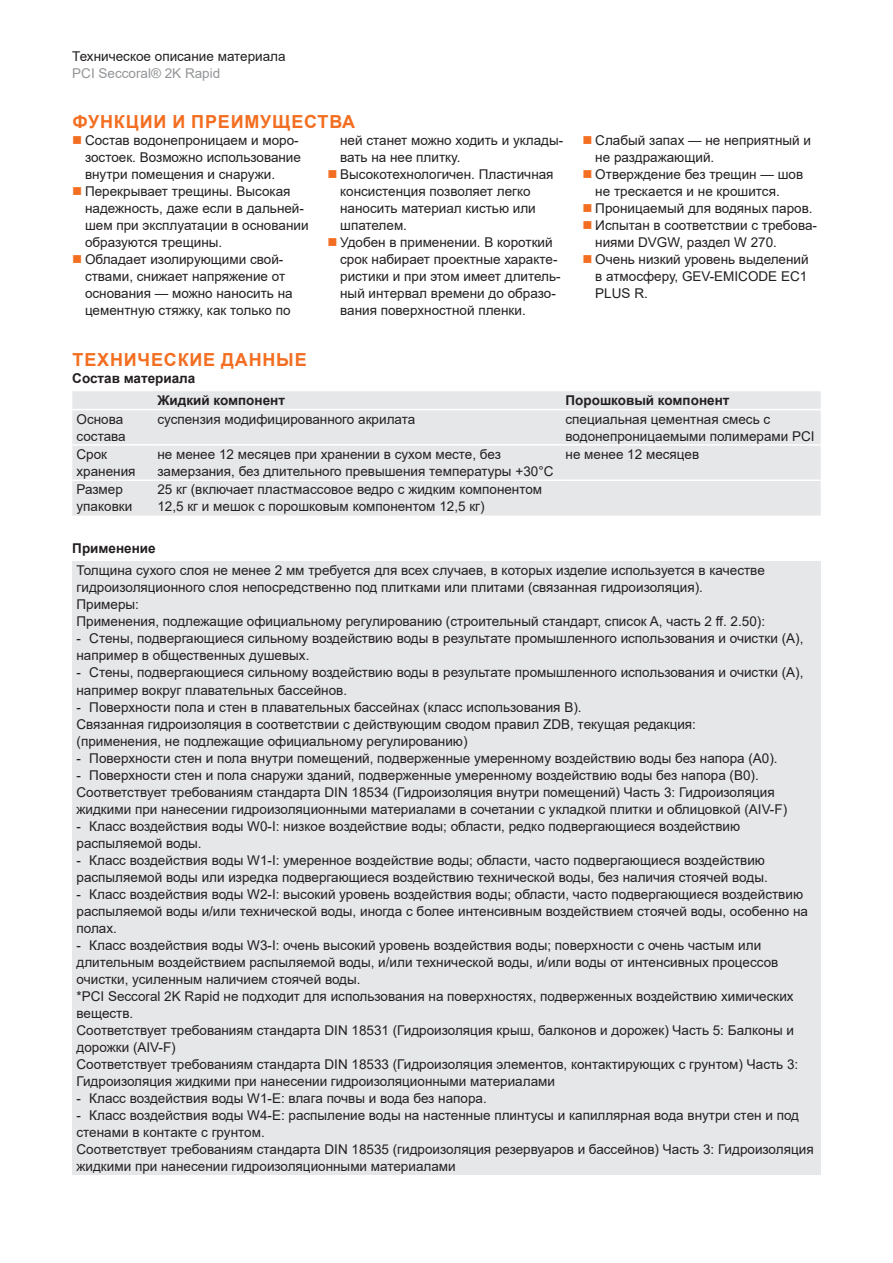
<style>
.page{position:relative;width:893px;height:1263px;background:#fff}
.page>*{position:absolute;margin:0;border:0;box-sizing:border-box;transform-origin:0 0}
.t1{font:700 18px "Arial";letter-spacing:.045em;color:#f36e21}
.t2{font:13.5px/17px "Arial";color:#231f20}
.t3{font:700 13.5px/22.6px "Arial";color:#231f20}
.t4{font:13.5px "Arial";color:#939598}
</style>
<div class="page">
<div style="left:72px;top:391px;width:749px;height:125px;background:#e6e7e9"></div>
<hr style="left:72px;top:409px;width:81px;height:1px;background:#fff">
<hr style="left:153px;top:409px;width:408px;height:1px;background:#fff">
<hr style="left:561px;top:409px;width:260px;height:1px;background:#fff">
<hr style="left:72px;top:444px;width:81px;height:2px;background:#fff">
<hr style="left:153px;top:444px;width:408px;height:2px;background:#fff">
<hr style="left:561px;top:444px;width:260px;height:2px;background:#fff">
<hr style="left:72px;top:479px;width:81px;height:2px;background:#fff">
<hr style="left:153px;top:479px;width:408px;height:2px;background:#fff">
<hr style="left:561px;top:479px;width:260px;height:2px;background:#fff">
<div style="left:72px;top:561px;width:749px;height:614px;background:#e6e7e9"></div>
<p class="t2" style="left:72px;top:48px;width:215px">Техническое описание материала</p>
<p class="t4" style="left:72px;top:64px;width:150px">PCI Seccoral® 2K Rapid</p>
<h1 class="t1" style="left:73px;top:109px;width:284px">ФУНКЦИИ И ПРЕИМУЩЕСТВА</h1>
<p class="t2" style="left:85px;top:131px;width:225px">Состав водонепроницаем и моро&shy;зостоек. Возможно использование внутри помещения и снаружи.<br>Перекрывает трещины. Высокая надежность, даже если в дальней&shy;шем при эксплуатации в основании образуются трещины.<br>Обладает изолирующими свой&shy;ствами, снижает напряжение от основания — можно наносить на цементную стяжку, как только по</p>
<p class="t2" style="left:340px;top:131px;width:225px">ней станет можно ходить и уклады&shy;вать на нее плитку.<br>Высокотехнологичен. Пластичная консистенция позволяет легко наносить материал кистью или шпателем.<br>Удобен в применении. В короткий срок набирает проектные характе&shy;ристики и при этом имеет длитель&shy;ный интервал времени до образо&shy;вания поверхностной пленки.</p>
<p class="t2" style="left:595px;top:131px;width:223px">Слабый запах — не неприятный и не раздражающий.<br>Отверждение без трещин — шов не трескается и не крошится.<br>Проницаемый для водяных паров.<br>Испытан в соответствии с требова&shy;ниями DVGW, раздел W 270.<br>Очень низкий уровень выделений в атмосферу, GEV-EMICODE EC1<br>PLUS R.</p>
<h1 class="t1" style="left:73px;top:347px;width:236px">ТЕХНИЧЕСКИЕ ДАННЫЕ</h1>
<p class="t3" style="left:157px;top:367px;width:129px;text-indent:-85px">Состав материала<br>Жидкий компонент</p>
<p class="t3" style="left:566px;top:389px;width:165px">Порошковый компонент</p>
<p class="t2" style="left:77px;top:410px;width:51px">Основа состава</p>
<p class="t2" style="left:157px;top:410px;width:259px">суспензия модифицированного акрилата</p>
<p class="t2" style="left:566px;top:410px;width:251px">специальная цементная смесь с водонепроницаемыми полимерами PCI</p>
<p class="t2" style="left:77px;top:446px;width:61px">Срок хранения</p>
<p class="t2" style="left:157px;top:446px;width:398px">не менее 12 месяцев при хранении в сухом месте, без замерзания, без длительного превышения температуры +30°C</p>
<p class="t2" style="left:566px;top:446px;width:135px">не менее 12 месяцев</p>
<p class="t2" style="left:77px;top:481px;width:57px">Размер упаковки</p>
<p class="t2" style="left:157px;top:481px;width:386px">25 кг (включает пластмассовое ведро с жидким компонентом<br>12,5 кг и мешок с порошковым компонентом 12,5 кг)</p>
<p class="t3" style="left:72px;top:537px;width:85px">Применение</p>
<p class="t2" style="left:77px;top:562px;width:690px">Толщина сухого слоя не менее 2 мм требуется для всех случаев, в которых изделие используется в качестве гидроизоляционного слоя непосредственно под плитками или плитами (связанная гидроизоляция).<br>Примеры:<br>Применения, подлежащие официальному регулированию (строительный стандарт, список A, часть 2 ff. 2.50):</p>
<p class="t2" style="left:77px;top:630px;width:728px">- Стены, подвергающиеся сильному воздействию воды в результате промышленного использования и очистки (A), например в общественных душевых.</p>
<p class="t2" style="left:77px;top:664px;width:728px">- Стены, подвергающиеся сильному воздействию воды в результате промышленного использования и очистки (A), например вокруг плавательных бассейнов.</p>
<p class="t2" style="left:77px;top:698px;width:621px">- Поверхности пола и стен в плавательных бассейнах (класс использования B).<br>Связанная гидроизоляция в соответствии с действующим сводом правил ZDB, текущая редакция: (применения, не подлежащие официальному регулированию)</p>
<p class="t2" style="left:77px;top:749px;width:703px">- Поверхности стен и пола внутри помещений, подверженные умеренному воздействию воды без напора (A0).</p>
<p class="t2" style="left:77px;top:766px;width:712px">- Поверхности стен и пола снаружи зданий, подверженные умеренному воздействию воды без напора (B0).<br>Соответствует требованиям стандарта DIN 18534 (Гидроизоляция внутри помещений) Часть 3: Гидроизоляция жидкими при нанесении гидроизоляционными материалами в сочетании с укладкой плитки и облицовкой (AIV-F)</p>
<p class="t2" style="left:77px;top:817px;width:665px">- Класс воздействия воды W0-I: низкое воздействие воды; области, редко подвергающиеся воздействию распыляемой воды.</p>
<p class="t2" style="left:77px;top:851px;width:693px">- Класс воздействия воды W1-I: умеренное воздействие воды; области, часто подвергающиеся воздействию распыляемой воды или изредка подвергающиеся воздействию технической воды, без наличия стоячей воды.</p>
<p class="t2" style="left:77px;top:885px;width:733px">- Класс воздействия воды W2-I: высокий уровень воздействия воды; области, часто подвергающиеся воздействию распыляемой воды и/или технической воды, иногда с более интенсивным воздействием стоячей воды, особенно на полах.</p>
<p class="t2" style="left:77px;top:936px;width:723px">- Класс воздействия воды W3-I: очень высокий уровень воздействия воды; поверхности с очень частым или длительным воздействием распыляемой воды, и/или технической воды, и/или воды от интенсивных процессов очистки, усиленным наличием стоячей воды.<br>*PCI Seccoral 2K Rapid не подходит для использования на поверхностях, подверженных воздействию химических веществ.<br>Соответствует требованиям стандарта DIN 18531 (Гидроизоляция крыш, балконов и дорожек) Часть 5: Балконы и дорожки (AIV-F)<br>Соответствует требованиям стандарта DIN 18533 (Гидроизоляция элементов, контактирующих с грунтом) Часть 3:<br>Гидроизоляция жидкими при нанесении гидроизоляционными материалами</p>
<p class="t2" style="left:77px;top:1089px;width:412px">- Класс воздействия воды W1-E: влага почвы и вода без напора.</p>
<p class="t2" style="left:77px;top:1106px;width:739px">- Класс воздействия воды W4-E: распыление воды на настенные плинтусы и капиллярная вода внутри стен и под стенами в контакте с грунтом.<br>Соответствует требованиям стандарта DIN 18535 (гидроизоляция резервуаров и бассейнов) Часть 3: Гидроизоляция жидкими при нанесении гидроизоляционными материалами</p>
</div>
